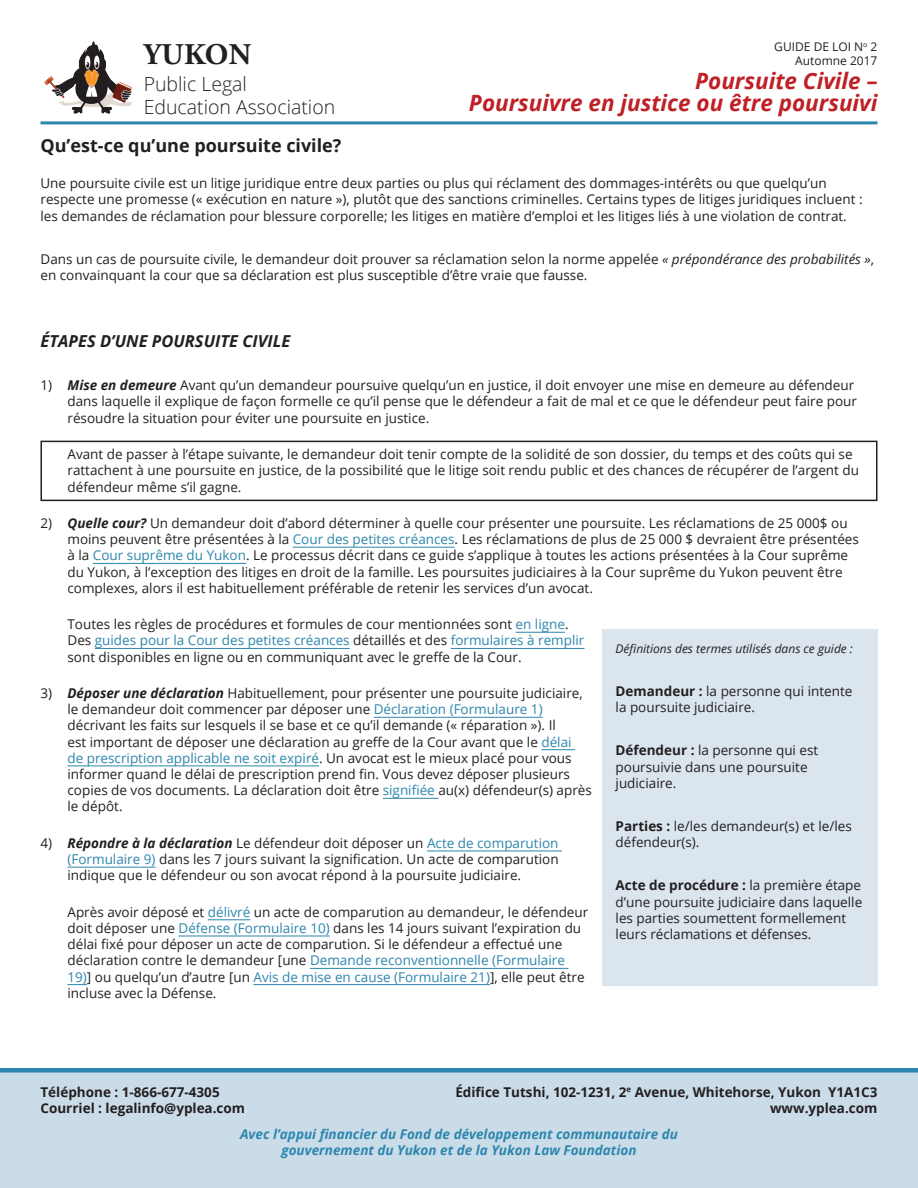
<style>
.page{position:relative;width:918px;height:1188px;background:#fff}
.page>*{position:absolute;margin:0;border:0;box-sizing:border-box;transform-origin:0 0}
.t1{font:700 30px "Adobe Garamond Pro";letter-spacing:.015em;color:#231f20}
.t2{font:italic 700 22.5px "Open Sans";color:#bf2026}
.t3{font:300 19.5px "Open Sans";color:#231f20}
.Heading{font:700 18px "Open Sans";color:#231f20}
.Sub-Heading{font:italic 700 16.5px "Open Sans";color:#231f20}
.number{font:13.5px/16.2px "Open Sans";color:#231f20}
.t4{font:700 13.5px "Open Sans";color:#231f20}
.t5{font:italic 700 13.5px "Open Sans";color:#2d86ad}
.t6{font:italic 12px "Open Sans";color:#231f20}
.t7{font:12px "Open Sans";color:#231f20}
.s1{font-style:italic}
.s2{font-weight:700;font-style:italic}
.s3{color:#2d86ad}
.s4{font-weight:700}
</style>
<div class="page">
<img style="left:40px;top:41px;width:95px;height:84px">
<hr style="left:40px;top:121px;width:838px;height:3px;background:#2d86ad">
<hr style="left:293px;top:547px;width:162px;height:1px;background:#2d86ad">
<hr style="left:93px;top:563px;width:153px;height:1px;background:#2d86ad">
<hr style="left:516px;top:632px;width:49px;height:1px;background:#2d86ad">
<hr style="left:95px;top:648px;width:255px;height:1px;background:#2d86ad">
<hr style="left:451px;top:648px;width:133px;height:1px;background:#2d86ad">
<hr style="left:374px;top:717px;width:169px;height:1px;background:#2d86ad">
<hr style="left:541px;top:749px;width:34px;height:1px;background:#2d86ad">
<hr style="left:68px;top:766px;width:251px;height:1px;background:#2d86ad">
<hr style="left:383px;top:798px;width:55px;height:1px;background:#2d86ad">
<hr style="left:427px;top:851px;width:135px;height:1px;background:#2d86ad">
<hr style="left:68px;top:867px;width:88px;height:1px;background:#2d86ad">
<hr style="left:208px;top:919px;width:42px;height:1px;background:#2d86ad">
<hr style="left:179px;top:936px;width:151px;height:1px;background:#2d86ad">
<hr style="left:310px;top:968px;width:258px;height:1px;background:#2d86ad">
<svg style="left:68px;top:984px;width:19px;height:1px"></svg>
<hr style="left:254px;top:984px;width:236px;height:1px;background:#2d86ad">
<div style="left:602px;top:629px;width:276px;height:357px;background:#dae5ee"></div>
<div style="left:40px;top:441px;width:838px;height:60px;border:2px solid #231f20"></div>
<div style="left:0;top:1071px;width:918px;height:117px;background:#cbdce9"></div>
<div style="left:0;top:1068px;width:918px;height:5px;background:#2d86ad"></div>
<p class="t1" style="left:144px;top:37px;width:109px">YUKON</p>
<p class="t3" style="left:144px;top:70px;width:105px">Public Legal</p>
<p class="t3" style="left:144px;top:94px;width:193px">Education Association</p>
<p class="t7" style="left:774px;top:39px;width:105px">GUIDE DE LOI N<sup>o</sup> 2</p>
<p class="t7" style="left:795px;top:53px;width:84px">Automne 2017</p>
<p class="t2" style="left:695px;top:65px;width:184px">Poursuite Civile –</p>
<p class="t2" style="left:469px;top:87px;width:410px">Poursuivre en justice ou être poursuivi</p>
<p class="Heading" style="left:40px;top:133px;width:303px">Qu’est-ce qu’une poursuite civile?</p>
<p class="number" style="left:40px;top:175px;width:824px">Une poursuite civile est un litige juridique entre deux parties ou plus qui réclament des dommages-intérêts ou que quelqu’un respecte une promesse (« exécution en nature »), plutôt que des sanctions criminelles. Certains types de litiges juridiques incluent : les demandes de réclamation pour blessure corporelle; les litiges en matière d’emploi et les litiges liés à une violation de contrat.</p>
<p class="number" style="left:40px;top:251px;width:835px">Dans un cas de poursuite civile, le demandeur doit prouver sa réclamation selon la norme appelée <span class="s1">« prépondérance des probabilités »</span>, en convainquant la cour que sa déclaration est plus susceptible d’être vraie que fausse.</p>
<p class="Sub-Heading" style="left:40px;top:329px;width:251px">ÉTAPES D’UNE POURSUITE CIVILE</p>
<p class="number" style="left:68px;top:377px;width:791px;text-indent:-27px">1) <span class="s2">Mise en demeure</span> Avant qu’un demandeur poursuive quelqu’un en justice, il doit envoyer une mise en demeure au défendeur dans laquelle il explique de façon formelle ce qu’il pense que le défendeur a fait de mal et ce que le défendeur peut faire pour résoudre la situation pour éviter une poursuite en justice.</p>
<p class="number" style="left:68px;top:446px;width:793px">Avant de passer à l’étape suivante, le demandeur doit tenir compte de la solidité de son dossier, du temps et des coûts qui se rattachent à une poursuite en justice, de la possibilité que le litige soit rendu public et des chances de récupérer de l’argent du défendeur même s’il gagne.</p>
<p class="number" style="left:68px;top:515px;width:793px;text-indent:-27px">2) <span class="s2">Quelle cour?</span> Un demandeur doit d’abord déterminer à quelle cour présenter une poursuite. Les réclamations de 25 000$ ou moins peuvent être présentées à la <span class="s3">Cour des petites créances</span>. Les réclamations de plus de 25 000 $ devraient être présentées à la <span class="s3">Cour suprême du Yukon</span>. Le processus décrit dans ce guide s’applique à toutes les actions présentées à la Cour suprême du Yukon, à l’exception des litiges en droit de la famille. Les poursuites judiciaires à la Cour suprême du Yukon peuvent être complexes, alors il est habituellement préférable de retenir les services d’un avocat.</p>
<p class="number" style="left:68px;top:616px;width:518px">Toutes les règles de procédures et formules de cour mentionnées sont <span class="s3">en ligne</span>.<br>Des <span class="s3">guides pour la Cour des petites créances</span> détaillés et des <span class="s3">formulaires à remplir </span>sont disponibles en ligne ou en communiquant avec le greffe de la Cour.</p>
<p class="number" style="left:68px;top:685px;width:526px;text-indent:-27px">3) <span class="s2">Déposer une déclaration</span> Habituellement, pour présenter une poursuite judiciaire, le demandeur doit commencer par déposer une <span class="s3">Déclaration (Formulaure 1) </span>décrivant les faits sur lesquels il se base et ce qu’il demande (« réparation »). Il<br>est important de déposer une déclaration au greffe de la Cour avant que le <span class="s3">délai<br>de prescription applicable ne soit expiré</span>. Un avocat est le mieux placé pour vous informer quand le délai de prescription prend fin. Vous devez déposer plusieurs copies de vos documents. La déclaration doit être <span class="s3">signifiée</span> au(x) défendeur(s) après le dépôt.</p>
<p class="number" style="left:68px;top:835px;width:493px;text-align:justify;text-indent:-27px">4) <span class="s2">Répondre à la déclaration</span> Le défendeur doit déposer un <span class="s3">Acte de comparution (Formulaire 9)</span> dans les 7 jours suivant la signification. Un acte de comparution indique que le défendeur ou son avocat répond à la poursuite judiciaire.</p>
<p class="number" style="left:68px;top:903px;width:522px">Après avoir déposé et <span class="s3">délivré</span> un acte de comparution au demandeur, le défendeur doit déposer une <span class="s3">Défense (Formulaire 10)</span> dans les 14 jours suivant l’expiration du délai fixé pour déposer un acte de comparution. Si le défendeur a effectué une déclaration contre le demandeur [une <span class="s3">Demande reconventionnelle (Formulaire 19)</span>] ou quelqu’un d’autre [un <span class="s3">Avis de mise en cause (Formulaire 21)</span>], elle peut être incluse avec la Défense.</p>
<p class="t6" style="left:616px;top:640px;width:239px">Définitions des termes utilisés dans ce guide :</p>
<p class="number" style="left:616px;top:683px;width:238px"><span class="s4">Demandeur :</span> la personne qui intente la poursuite judiciaire.</p>
<p class="number" style="left:616px;top:742px;width:204px"><span class="s4">Défendeur :</span> la personne qui est poursuivie dans une poursuite judiciaire.</p>
<p class="number" style="left:616px;top:818px;width:238px"><span class="s4">Parties :</span> le/les demandeur(s) et le/les défendeur(s).</p>
<p class="number" style="left:616px;top:877px;width:248px"><span class="s4">Acte de procédure :</span> la première étape d’une poursuite judiciaire dans laquelle les parties soumettent formellement leurs réclamations et défenses.</p>
<p class="t4" style="left:40px;top:1082px;width:181px">Téléphone : 1-866-677-4305</p>
<p class="t4" style="left:455px;top:1082px;width:424px">Édifice Tutshi, 102-1231, 2<sup>e</sup> Avenue, Whitehorse, Yukon Y1A1C3</p>
<p class="t4" style="left:40px;top:1099px;width:206px">Courriel : legalinfo@yplea.com</p>
<p class="t4" style="left:770px;top:1099px;width:109px">www.yplea.com</p>
<p class="t5" style="left:240px;top:1124px;width:439px">Avec l’appui financier du Fond de développement communautaire du</p>
<p class="t5" style="left:281px;top:1141px;width:357px">gouvernement du Yukon et de la Yukon Law Foundation</p>
</div>
